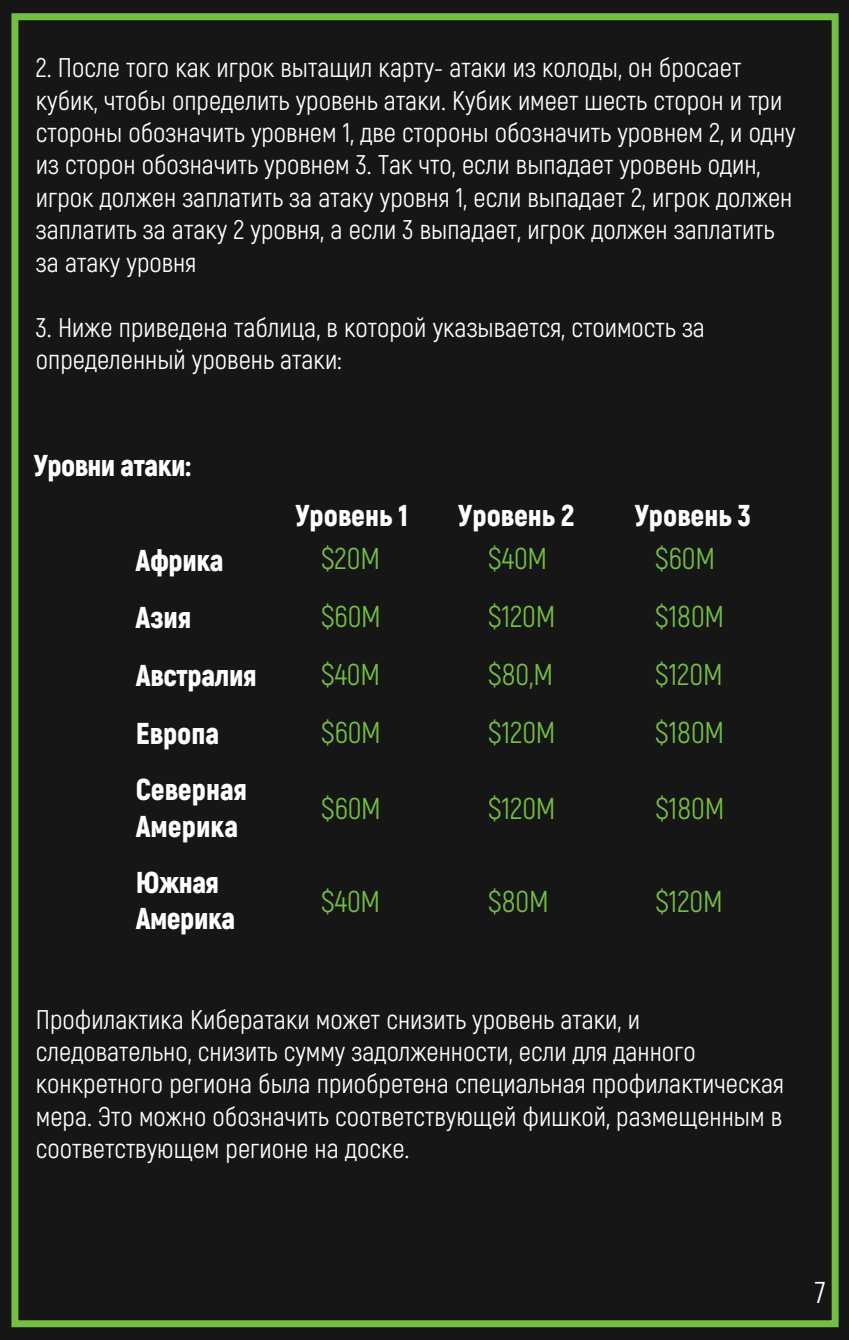
<style>
.page{position:relative;width:849px;height:1340px;background:#fff}
.page>*{position:absolute;margin:0;border:0;box-sizing:border-box;transform-origin:0 0}
.t1{font:30.15px "Akrobat";color:#74bf43}
.t2{font:900 30.15px/36.2px "Akrobat";color:#fff}
.t3{font:900 30.15px "Akrobat";letter-spacing:-.02em;color:#fff}
.t4{font:30.15px "Akrobat";color:#fff}
.t5{font:27px/32.4px "Akrobat";color:#fff}
</style>
<div class="page">
<div style="left:0;top:0;width:848px;height:1339px;background:#161616"></div>
<div style="left:11px;top:13px;width:827px;height:1314px;border:7px solid #73bf43"></div>
<p class="t5" style="left:36px;top:52px;width:761px">2. После того как игрок вытащил карту- атаки из колоды, он бросает кубик, чтобы определить уровень атаки. Кубик имеет шесть сторон и три стороны обозначить уровнем 1, две стороны обозначить уровнем 2, и одну из сторон обозначить уровнем 3. Так что, если выпадает уровень один, игрок должен заплатить за атаку уровня 1, если выпадает 2, игрок должен заплатить за атаку 2 уровня, а если 3 выпадает, игрок должен заплатить за атаку уровня</p>
<p class="t5" style="left:36px;top:311px;width:670px">3. Ниже приведена таблица, в которой указывается, стоимость за определенный уровень атаки:</p>
<p class="t3" style="left:34px;top:445px;width:158px">Уровни атаки:</p>
<p class="t2" style="left:295px;top:497px;width:114px">Уровень 1</p>
<p class="t2" style="left:458px;top:497px;width:118px">Уровень 2</p>
<p class="t2" style="left:634px;top:497px;width:118px">Уровень 3</p>
<p class="t2" style="left:135px;top:541px;width:90px">Африка</p>
<p class="t1" style="left:321px;top:541px;width:60px">$20M</p>
<p class="t1" style="left:488px;top:541px;width:61px">$40M</p>
<p class="t1" style="left:655px;top:541px;width:61px">$60M</p>
<p class="t2" style="left:136px;top:599px;width:57px">Азия</p>
<p class="t1" style="left:321px;top:598px;width:61px">$60M</p>
<p class="t1" style="left:488px;top:598px;width:69px">$120M</p>
<p class="t1" style="left:655px;top:598px;width:70px">$180M</p>
<p class="t2" style="left:136px;top:657px;width:122px">Австралия</p>
<p class="t1" style="left:321px;top:656px;width:61px">$40M</p>
<p class="t1" style="left:488px;top:656px;width:67px">$80,M</p>
<p class="t1" style="left:655px;top:656px;width:69px">$120M</p>
<p class="t2" style="left:136px;top:715px;width:85px">Европа</p>
<p class="t1" style="left:321px;top:714px;width:61px">$60M</p>
<p class="t1" style="left:488px;top:714px;width:69px">$120M</p>
<p class="t1" style="left:655px;top:714px;width:70px">$180M</p>
<p class="t2" style="left:136px;top:771px;width:113px">Северная<br>Америка</p>
<p class="t2" style="left:136px;top:864px;width:101px">Южная<br>Америка</p>
<p class="t1" style="left:321px;top:790px;width:61px">$60M</p>
<p class="t1" style="left:488px;top:790px;width:69px">$120M</p>
<p class="t1" style="left:655px;top:790px;width:70px">$180M</p>
<p class="t1" style="left:321px;top:883px;width:61px">$40M</p>
<p class="t1" style="left:488px;top:883px;width:62px">$80M</p>
<p class="t1" style="left:655px;top:883px;width:69px">$120M</p>
<p class="t5" style="left:36px;top:1003px;width:749px">Профилактика Кибератаки может снизить уровень атаки, и следовательно, снизить сумму задолженности, если для данного конкретного региона была приобретена специальная профилактическая мера. Это можно обозначить соответствующей фишкой, размещенным в соответствующем регионе на доске.</p>
<p class="t4" style="left:814px;top:1274px;width:12px">7</p>
</div>
